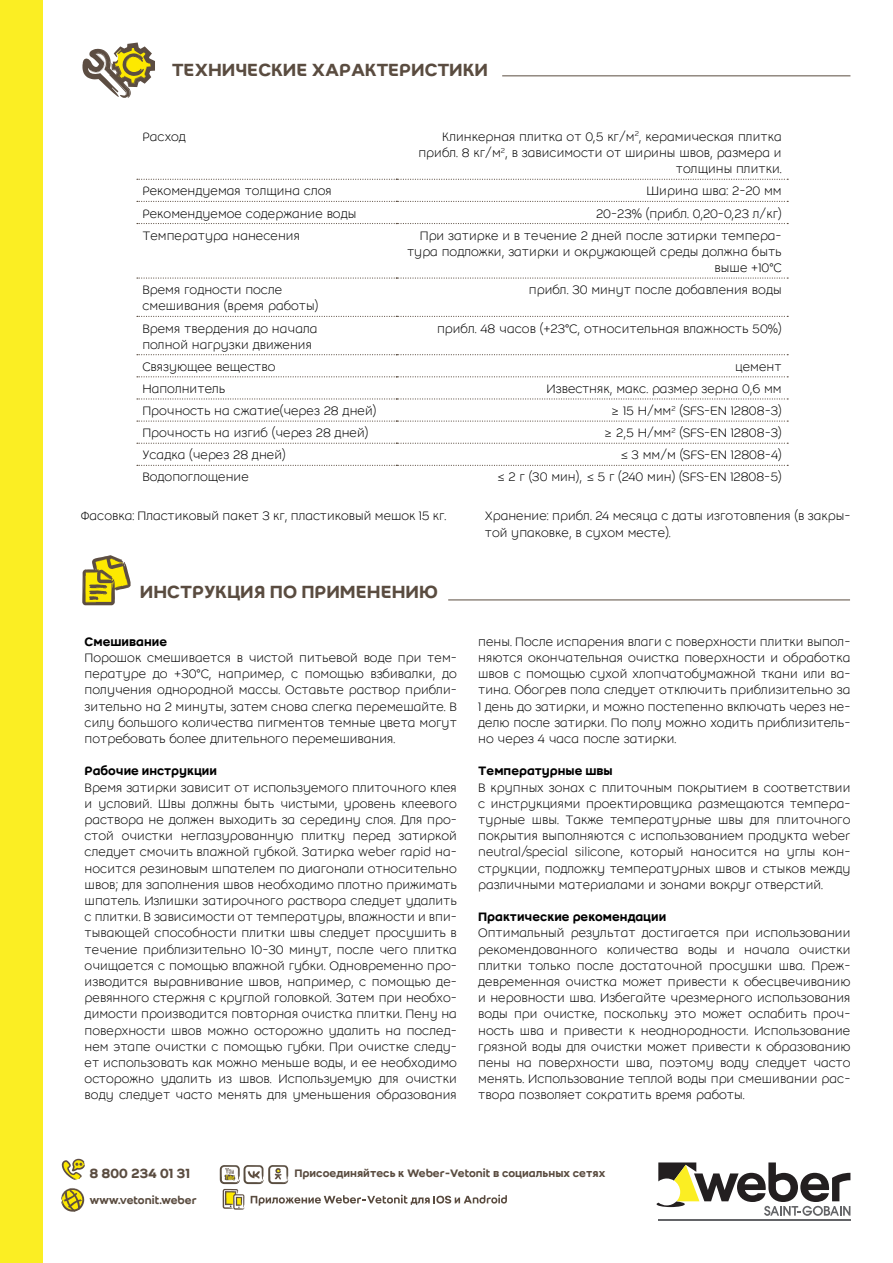
<style>
.page{position:relative;width:893px;height:1263px;background:#fff}
.page>*{position:absolute;margin:0;border:0;box-sizing:border-box;transform-origin:0 0}
.t1{font:500 19.5px "Weber";color:#5a4c40}
.t2{font:500 14.7px "Weber";color:#5a4c40}
.t3{font:300 13.5px/16.2px "Weber";color:#000;text-align:justify}
.t4{font:500 13.5px "Weber";color:#000}
.t5{font:500 12px "Weber";color:#5a4c40}
</style>
<div class="page">
<div style="left:0;top:0;width:43px;height:1262px;background:#fbee23"></div>
<hr style="left:658px;top:1219px;width:192px;height:1px;background:#636467">
<svg style="left:657px;top:1162px;width:193px;height:54px"></svg>
<svg style="left:62px;top:1159px;width:23px;height:21px"></svg>
<svg style="left:61px;top:1188px;width:23px;height:23px"></svg>
<svg style="left:220px;top:1165px;width:287px;height:44px"></svg>
<svg style="left:137px;top:223px;width:651px;height:1px"></svg>
<svg style="left:137px;top:201px;width:651px;height:1px"></svg>
<svg style="left:137px;top:316px;width:651px;height:1px"></svg>
<svg style="left:137px;top:277px;width:651px;height:2px"></svg>
<svg style="left:137px;top:354px;width:651px;height:1px"></svg>
<svg style="left:137px;top:179px;width:651px;height:1px"></svg>
<svg style="left:137px;top:398px;width:651px;height:1px"></svg>
<svg style="left:137px;top:376px;width:651px;height:1px"></svg>
<svg style="left:137px;top:420px;width:651px;height:2px"></svg>
<svg style="left:137px;top:443px;width:651px;height:1px"></svg>
<svg style="left:137px;top:465px;width:651px;height:1px"></svg>
<svg style="left:82px;top:43px;width:73px;height:55px"></svg>
<hr style="left:448px;top:599px;width:402px;height:1px;background:#5a4c40">
<hr style="left:502px;top:75px;width:348px;height:1px;background:#5a4c40">
<svg style="left:82px;top:555px;width:49px;height:50px"></svg>
<h1 class="t1" style="left:172px;top:58px;width:318px">ТЕХНИЧЕСКИЕ ХАРАКТЕРИСТИКИ</h1>
<p class="t3" style="left:142px;top:129px;width:45px">Расход</p>
<p class="t3" style="left:418px;top:129px;width:365px;text-align:right">Клинкерная плитка от 0,5 кг/м<sup>2</sup>, керамическая плитка прибл. 8 кг/м<sup>2</sup>, в зависимости от ширины швов, размера и толщины плитки.</p>
<p class="t3" style="left:142px;top:183px;width:191px">Рекомендуемая толщина слоя</p>
<p class="t3" style="left:647px;top:183px;width:137px">Ширина шва: 2-20 мм</p>
<p class="t3" style="left:142px;top:205px;width:216px">Рекомендуемое содержание воды</p>
<p class="t3" style="left:596px;top:205px;width:187px">20-23% (прибл. 0,20-0,23 л/кг)</p>
<p class="t3" style="left:142px;top:227px;width:159px">Температура нанесения</p>
<p class="t3" style="left:407px;top:227px;width:376px;text-align:right">При затирке и в течение 2 дней после затирки темпера&shy;тура подложки, затирки и окружающей среды должна быть выше +10°C</p>
<p class="t3" style="left:142px;top:282px;width:177px">Время годности после смешивания (время работы)</p>
<p class="t3" style="left:529px;top:282px;width:254px">прибл. 30 минут после добавления воды</p>
<p class="t3" style="left:142px;top:320px;width:177px">Время твердения до начала полной нагрузки движения</p>
<p class="t3" style="left:437px;top:320px;width:346px">прибл. 48 часов (+23°C, относительная влажность 50%)</p>
<p class="t3" style="left:142px;top:359px;width:135px">Связующее вещество</p>
<p class="t3" style="left:735px;top:359px;width:48px">цемент</p>
<p class="t3" style="left:142px;top:381px;width:84px">Наполнитель</p>
<p class="t3" style="left:547px;top:381px;width:237px">Известняк, макс. размер зерна 0,6 мм</p>
<p class="t3" style="left:142px;top:403px;width:235px">Прочность на сжатие(через 28 дней)</p>
<p class="t3" style="left:612px;top:403px;width:171px">≥ 15 Н/мм<sup>2</sup> (SFS-EN 12808-3)</p>
<p class="t3" style="left:142px;top:425px;width:228px">Прочность на изгиб (через 28 дней)</p>
<p class="t3" style="left:605px;top:425px;width:179px">≥ 2,5 Н/мм<sup>2</sup> (SFS-EN 12808-3)</p>
<p class="t3" style="left:142px;top:447px;width:145px">Усадка (через 28 дней)</p>
<p class="t3" style="left:620px;top:447px;width:163px">≤ 3 мм/м (SFS-EN 12808-4)</p>
<p class="t3" style="left:142px;top:469px;width:108px">Водопоглощение</p>
<p class="t3" style="left:497px;top:469px;width:286px">≤ 2 г (30 мин), ≤ 5 г (240 мин) (SFS-EN 12808-5)</p>
<p class="t3" style="left:81px;top:508px;width:367px">Фасовка: Пластиковый пакет 3 кг, пластиковый мешок 15 кг.</p>
<p class="t3" style="left:485px;top:508px;width:367px">Хранение: прибл. 24 месяца с даты изготовления (в закры&shy;той упаковке, в сухом месте).</p>
<h1 class="t1" style="left:140px;top:580px;width:299px">ИНСТРУКЦИЯ ПО ПРИМЕНЕНИЮ</h1>
<p class="t4" style="left:85px;top:633px;width:84px">Смешивание</p>
<p class="t3" style="left:85px;top:650px;width:374px">Порошок смешивается в чистой питьевой воде при тем&shy;пературе до +30°С, например, с помощью взбивалки, до получения однородной массы. Оставьте раствор прибли&shy;зительно на 2 минуты, затем снова слегка перемешайте. В силу большого количества пигментов темные цвета могут потребовать более длительного перемешивания.</p>
<p class="t4" style="left:85px;top:763px;width:134px">Рабочие инструкции</p>
<p class="t3" style="left:85px;top:779px;width:374px">Время затирки зависит от используемого плиточного клея и условий. Швы должны быть чистыми, уровень клеевого раствора не должен выходить за середину слоя. Для про&shy;стой очистки неглазурованную плитку перед затиркой следует смочить влажной губкой. Затирка weber rapid на&shy;носится резиновым шпателем по диагонали относительно швов; для заполнения швов необходимо плотно прижимать шпатель. Излишки затирочного раствора следует удалить с плитки. В зависимости от температуры, влажности и впи&shy;тывающей способности плитки швы следует просушить в течение приблизительно 10-30 минут, после чего плитка очищается с помощью влажной губки. Одновременно про&shy;изводится выравнивание швов, например, с помощью де&shy;ревянного стержня с круглой головкой. Затем при необхо&shy;димости производится повторная очистка плитки. Пену на поверхности швов можно осторожно удалить на послед&shy;нем этапе очистки с помощью губки. При очистке следу&shy;ет использовать как можно меньше воды, и ее необходимо осторожно удалить из швов. Используемую для очистки воду следует часто менять для уменьшения образования</p>
<p class="t3" style="left:478px;top:633px;width:374px">пены. После испарения влаги с поверхности плитки выпол&shy;няются окончательная очистка поверхности и обработка швов с помощью сухой хлопчатобумажной ткани или ва&shy;тина. Обогрев пола следует отключить приблизительно за 1 день до затирки, и можно постепенно включать через не&shy;делю после затирки. По полу можно ходить приблизитель&shy;но через 4 часа после затирки.</p>
<p class="t4" style="left:478px;top:763px;width:136px">Температурные швы</p>
<p class="t3" style="left:478px;top:779px;width:374px">В крупных зонах с плиточным покрытием в соответствии с инструкциями проектировщика размещаются темпера&shy;турные швы. Также температурные швы для плиточного покрытия выполняются с использованием продукта weber neutral/special silicone, который наносится на углы кон&shy;струкции, подложку температурных швов и стыков между различными материалами и зонами вокруг отверстий.</p>
<p class="t4" style="left:478px;top:909px;width:190px">Практические рекомендации</p>
<p class="t3" style="left:478px;top:925px;width:374px">Оптимальный результат достигается при использовании рекомендованного количества воды и начала очистки плитки только после достаточной просушки шва. Преж&shy;девременная очистка может привести к обесцвечиванию и неровности шва. Избегайте чрезмерного использования воды при очистке, поскольку это может ослабить проч&shy;ность шва и привести к неоднородности. Использование грязной воды для очистки может привести к образованию пены на поверхности шва, поэтому воду следует часто менять. Использование теплой воды при смешивании рас&shy;твора позволяет сократить время работы.</p>
<p class="t2" style="left:89px;top:1165px;width:102px">8 800 234 01 31</p>
<p class="t5" style="left:89px;top:1193px;width:109px">www.vetonit.weber</p>
<p class="t5" style="left:294px;top:1166px;width:312px">Присоединяйтесь к Weber-Vetonit в социальных сетях</p>
</div>
